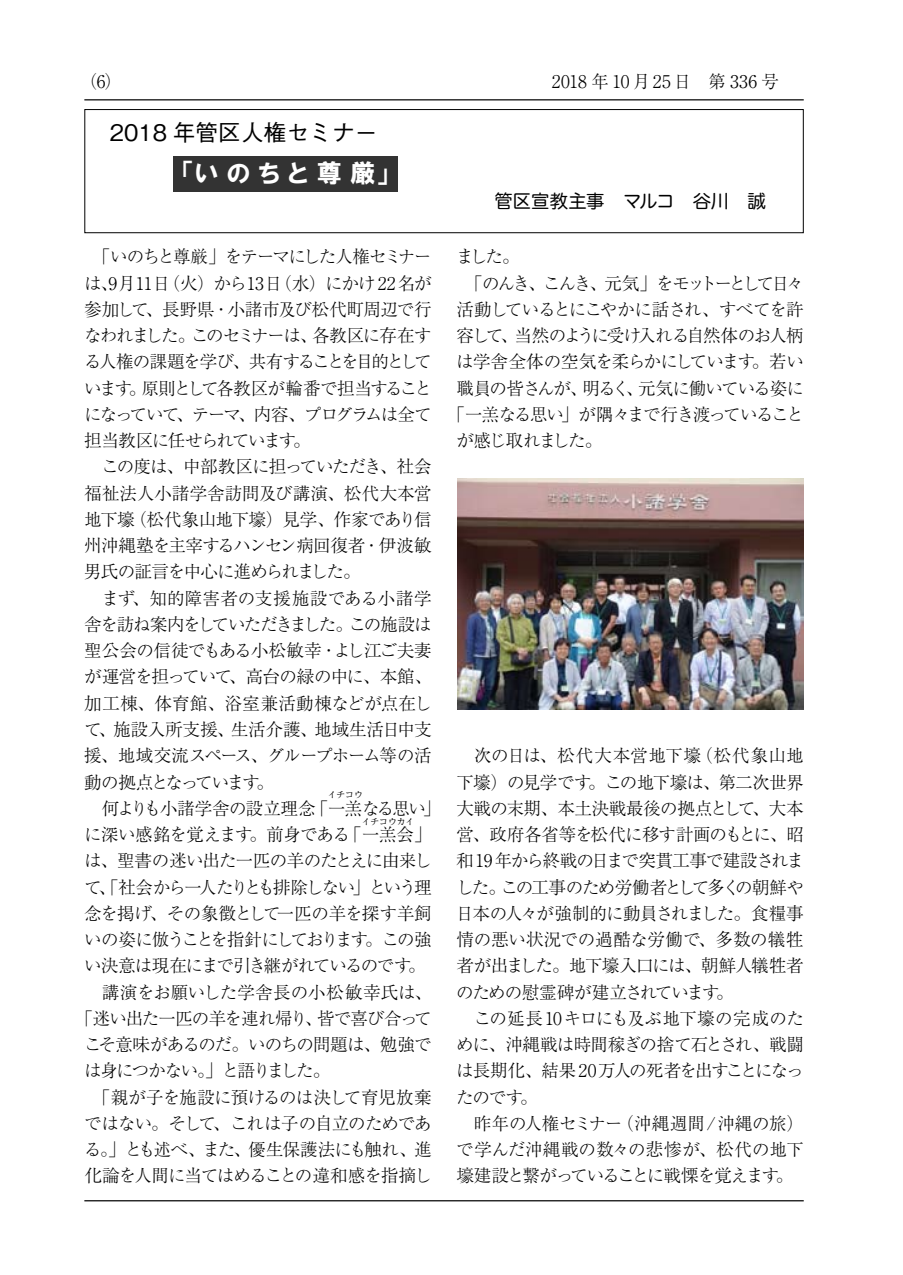
<style>
.page{position:relative;width:903px;height:1275px;background:#fff}
.page>*{position:absolute;margin:0;border:0;box-sizing:border-box;transform-origin:0 0}
.t1{font:25.2px "HGP Soei Kakugothic UB";color:#fff}
.t2{font:500 22.75px "Gothic BBB Pro";color:#000}
.t3{font:18.38px "Hira Maru Pro W4";letter-spacing:-.015em;color:#000}
.t4{font:300 17.5px/26.2px "Ryumin Pro";letter-spacing:-.05em;color:#000;text-align:justify}
.t5{font:300 17.5px "Ryumin Pro";letter-spacing:-.1em;color:#000}
.t6{font:300 17.5px "Ryumin Pro";letter-spacing:-.03em;color:#000}
.t7{font:300 17.5px "Ryumin Pro";letter-spacing:-.095em;color:#000}
.t8{font:300 17.5px "Ryumin Pro";letter-spacing:-.135em;color:#000}
.t9{font:300 17.5px "Ryumin Pro";letter-spacing:-.085em;color:#000}
.t10{font:300 17.5px "Ryumin Pro";letter-spacing:-.07em;color:#000}
.t11{font:300 17.5px "Ryumin Pro";letter-spacing:-.08em;color:#000}
.t12{font:300 17.5px "Ryumin Pro";letter-spacing:-.025em;color:#000}
.t13{font:300 17.5px "Ryumin Pro";letter-spacing:-.005em;color:#000}
.t14{font:300 17.5px "Ryumin Pro";letter-spacing:.03em;color:#000}
.t15{font:300 8.75px "Ryumin Pro";color:#000}
</style>
<div class="page">
<hr style="left:84px;top:1200px;width:720px;height:1px;background:#000">
<hr style="left:84px;top:99px;width:720px;height:1px;background:#000">
<div style="left:84px;top:109px;width:720px;height:124px;border:1px solid #000"></div>
<div style="left:174px;top:156px;width:224px;height:36px;background:#333"></div>
<img style="left:457px;top:479px;width:347px;height:230px">
<p class="t4" style="left:80px;top:67px;width:52px">（6）　</p>
<p class="t14" style="left:552px;top:68px;width:229px">2018 年 10 月25日　第 336 号</p>
<h2 class="t2" style="left:110px;top:115px;width:269px">2018 年管区人権セミナー</h2>
<h1 class="t1" style="left:183px;top:161px;width:207px">「い の ち と 尊 厳」</h1>
<p class="t4" style="left:84px;top:242px;width:349px;text-indent:9px">「いのちと尊厳」をテーマにした人権セミナーは、9月11日（火）から13日（水）にかけ22 名が参加して、長野県・小諸市及び松代町周辺で行なわれました。このセミナーは、各教区に存在する人権の課題を学び、共有することを目的としています。原則として各教区が輪番で担当することになっていて、テーマ、内容、プログラムは全て担当教区に任せられています。</p>
<p class="t4" style="left:84px;top:452px;width:349px;text-indent:17px">この度は、中部教区に担っていただき、社会福祉法人小諸学舎訪問及び講演、松代大本営地下壕（松代象山地下壕）見学、作家であり信州沖縄塾を主宰するハンセン病回復者・伊波敏男氏の証言を中心に進められました。</p>
<p class="t4" style="left:84px;top:584px;width:349px;text-indent:17px">まず、知的障害者の支援施設である小諸学舎を訪ね案内をしていただきました。この施設は聖公会の信徒でもある小松敏幸・よし江ご夫妻が運営を担っていて、高台の緑の中に、本館、加工棟、体育館、浴室兼活動棟などが点在して、施設入所支援、生活介護、地域生活日中支援、地域交流スペース、グループホーム等の活動の拠点となっています。</p>
<p class="t4" style="left:102px;top:794px;width:340px">何よりも小諸学舎の設立理念「一羔なる思い」</p>
<p class="t15" style="left:328px;top:788px;width:36px">イチコウ</p>
<p class="t6" style="left:84px;top:821px;width:349px">に深い感銘を覚えます。前身である「一羔会」</p>
<p class="t15" style="left:362px;top:814px;width:54px">イチコウカイ</p>
<p class="t4" style="left:84px;top:846px;width:349px">は、聖書の迷い出た一匹の羊のたとえに由来し</p>
<p class="t5" style="left:84px;top:873px;width:349px">て、「社会から一人たりとも排除しない」という理</p>
<p class="t6" style="left:84px;top:899px;width:349px">念を掲げ、その象徴として一匹の羊を探す羊飼</p>
<p class="t5" style="left:84px;top:926px;width:349px">いの姿に倣うことを指針にしております。この強</p>
<p class="t4" style="left:84px;top:951px;width:343px">い決意は現在にまで引き継がれているのです。</p>
<p class="t13" style="left:102px;top:978px;width:332px">講演をお願いした学舎長の小松敏幸氏は、</p>
<p class="t4" style="left:75px;top:1004px;width:358px">「迷い出た一匹の羊を連れ帰り、皆で喜び合って</p>
<p class="t4" style="left:84px;top:1030px;width:349px">こそ意味があるのだ。いのちの問題は、勉強で</p>
<p class="t7" style="left:84px;top:1057px;width:248px">は身につかない。」と語りました。</p>
<p class="t12" style="left:93px;top:1083px;width:340px">「親が子を施設に預けるのは決して育児放棄</p>
<p class="t4" style="left:84px;top:1109px;width:349px">ではない。そして、これは子の自立のためであ</p>
<p class="t4" style="left:84px;top:1135px;width:349px">る。」とも述べ、また、優生保護法にも触れ、進</p>
<p class="t4" style="left:84px;top:1161px;width:349px">化論を人間に当てはめることの違和感を指摘し</p>
<p class="t3" style="left:458px;top:185px;width:310px">　　管区宣教主事　マルコ　谷川　誠</p>
<p class="t4" style="left:456px;top:242px;width:65px">ました。</p>
<p class="t8" style="left:465px;top:269px;width:340px">「のんき、こんき、元気」をモットーとして日々</p>
<p class="t4" style="left:456px;top:295px;width:349px">活動しているとにこやかに話され、すべてを許</p>
<p class="t9" style="left:456px;top:322px;width:349px">容して、当然のように受け入れる自然体のお人柄</p>
<p class="t4" style="left:456px;top:347px;width:349px">は学舎全体の空気を柔らかにしています。若い</p>
<p class="t10" style="left:456px;top:374px;width:349px">職員の皆さんが、明るく、元気に働いている姿に</p>
<p class="t11" style="left:448px;top:401px;width:358px">「一羔なる思い」が隅々まで行き渡っていること</p>
<p class="t7" style="left:456px;top:427px;width:147px">が感じ取れました。</p>
<p class="t4" style="left:456px;top:741px;width:349px;text-indent:18px">次の日は、松代大本営地下壕（松代象山地下壕）の見学です。この地下壕は、第二次世界大戦の末期、本土決戦最後の拠点として、大本営、政府各省等を松代に移す計画のもとに、昭和19 年から終戦の日まで突貫工事で建設されました。この工事のため労働者として多くの朝鮮や日本の人々が強制的に動員されました。食糧事情の悪い状況での過酷な労働で、多数の犠牲者が出ました。地下壕入口には、朝鮮人犠牲者のための慰霊碑が建立されています。</p>
<p class="t4" style="left:456px;top:1004px;width:349px;text-indent:17px">この延長10キロにも及ぶ地下壕の完成のために、沖縄戦は時間稼ぎの捨て石とされ、戦闘は長期化、結果 20万人の死者を出すことになったのです。</p>
<p class="t4" style="left:456px;top:1109px;width:349px;text-indent:18px">昨年の人権セミナー（沖縄週間/沖縄の旅）で学んだ沖縄戦の数々の悲惨が、松代の地下壕建設と繋がっていることに戦慄を覚えます。</p>
</div>
